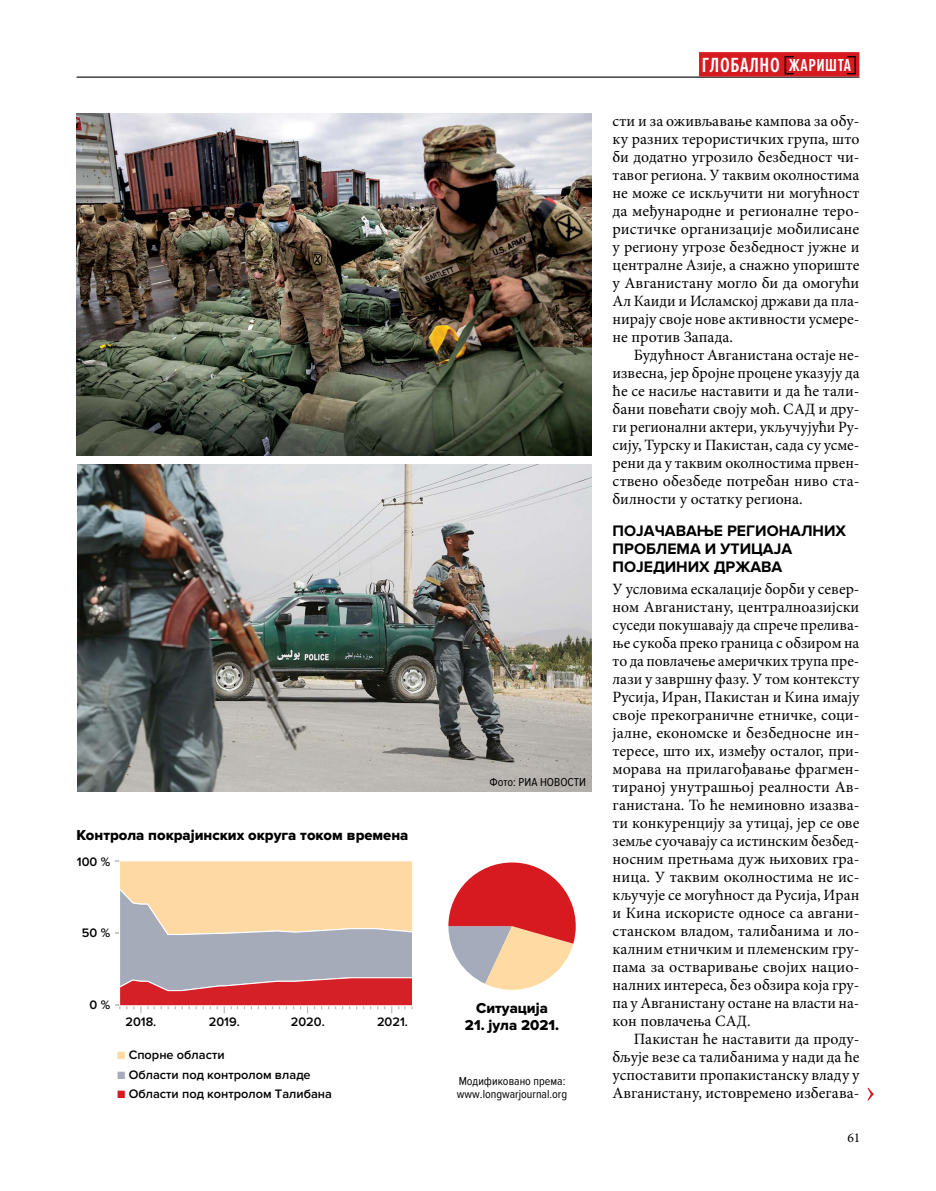
<style>
.page{position:relative;width:936px;height:1191px;background:#fff}
.page>*{position:absolute;margin:0;border:0;box-sizing:border-box;transform-origin:0 0}
.t1{font:600 21.3px "Proxima Nova Ex Cn";letter-spacing:.03em;color:#fff}
.t2{font:15.75px/18px "Minion Pro";color:#000;text-align:justify}
.t3{font:700 15.75px/18px "Proxima Nova";color:#000}
.t4{font:14.85px "Proxima Nova Extrabld";color:#000}
.t5{font:13.5px "Minion Pro";color:#000}
.t6{font:600 12.75px "Proxima Nova";color:#000}
.t7{font:12px/13.5px "Proxima Nova Cond";color:#000}
.s1{color:#ffdaa2}
.s2{color:#a6acbb}
.s3{color:#d71920}
.s4{font-size:18px}
</style>
<div class="page">
<hr style="left:77px;top:77px;width:782px;height:1px;background:#000">
<div style="left:699px;top:52px;width:160px;height:25px;background:#d71920"></div>
<svg style="left:784px;top:56px;width:9px;height:18px"></svg>
<svg style="left:847px;top:56px;width:8px;height:18px"></svg>
<img style="left:77px;top:114px;width:514px;height:342px">
<img style="left:78px;top:464px;width:513px;height:327px">
<svg style="left:867px;top:1087px;width:6px;height:13px"></svg>
<svg style="left:448px;top:862px;width:127px;height:128px"></svg>
<svg style="left:115px;top:860px;width:298px;height:153px;background:#dab2a1"></svg>
<p class="t4" style="left:77px;top:826px;width:333px">Контрола покрајинских округa током времена</p>
<p class="t6" style="left:77px;top:854px;width:35px">100 %</p>
<p class="t6" style="left:82px;top:925px;width:30px">50 %</p>
<p class="t6" style="left:89px;top:997px;width:22px">0 %</p>
<p class="t6" style="left:125px;top:1014px;width:32px">2018.</p>
<p class="t6" style="left:209px;top:1014px;width:33px">2019.</p>
<p class="t6" style="left:291px;top:1014px;width:36px">2020.</p>
<p class="t6" style="left:377px;top:1014px;width:32px">2021.</p>
<p class="t6" style="left:117px;top:1047px;width:109px"><span class="s1">■</span> Спорне области</p>
<p class="t6" style="left:117px;top:1067px;width:195px"><span class="s2">■</span> Области под контролом владе</p>
<p class="t6" style="left:117px;top:1086px;width:216px"><span class="s3">■</span> Области под контролом Талибана</p>
<p class="t7" style="left:489px;top:775px;width:98px">Фото: РИА НОВОСТИ</p>
<p class="t4" style="left:476px;top:999px;width:73px">Ситуација</p>
<p class="t4" style="left:465px;top:1016px;width:96px">21. јула 2021.</p>
<p class="t7" style="left:457px;top:1074px;width:112px">Модификовано према: www.longwarjournal.org</p>
<h1 class="t1" style="left:701px;top:53px;width:151px">ГЛОБАЛНО <span class="s4">ЖАРИШТА</span></h1>
<p class="t2" style="left:612px;top:112px;width:248px">сти и за оживљавање кампова за обу&shy;ку разних терористичких група, што би додатно угрозило безбедност чи&shy;тавог региона. У таквим околностима не може се искључити ни могућност да међународне и регионалне теро&shy;ристичке организације мобилисане у региону угрозе безбедност јужне и централне Азије, а снажно упориште у Авганистану могло би да омогући Ал Каиди и Исламској држави да пла&shy;нирају своје нове активности усмере&shy;не против Запада.</p>
<p class="t2" style="left:612px;top:346px;width:248px;text-indent:21px">Будућност Авганистана остаје не&shy;извесна, јер бројне процене указују да ће се насиље наставити и да ће тали&shy;бани повећати своју моћ. САД и дру&shy;ги регионални актери, укључујући Ру&shy;сију, Турску и Пакистан, сада су усме&shy;рени да у таквим околностима првен&shy;ствено обезбеде потребан ниво ста&shy;билности у остатку региона.</p>
<p class="t3" style="left:612px;top:522px;width:235px">ПОЈАЧАВАЊЕ РЕГИОНАЛНИХ<br>ПРОБЛЕМА И УТИЦАЈА<br>ПОЈЕДИНИХ ДРЖАВА</p>
<p class="t2" style="left:612px;top:580px;width:248px">У условима ескалације борби у север&shy;ном Авганистану, централноазијски суседи покушавају да спрече прелива&shy;ње сукоба преко граница с обзиром на то да повлачење америчких трупа пре&shy;лази у завршну фазу. У том контексту Русија, Иран, Пакистан и Кина имају своје прекограничне етничке, соци&shy;јалне, економске и безбедносне ин&shy;тересе, што их, између осталог, при&shy;морава на прилагођавање фрагмен&shy;тираној унутрашњој реалности Ав&shy;ганистана. То ће неминовно изазва&shy;ти конкуренцију за утицај, јер се ове земље суочавају са истинским безбед&shy;носним претњама дуж њихових гра&shy;ница. У таквим околностима не ис&shy;кључује се могућност да Русија, Иран и Кина искористе односе са авгани&shy;станском владом, талибанима и ло&shy;калним етничким и племенским гру&shy;пама за остваривање својих нацио&shy;налних интереса, без обзира која гру&shy;па у Авганистану остане на власти на&shy;кон повлачења САД.</p>
<p class="t2" style="left:612px;top:1030px;width:248px;text-indent:21px">Пакистан ће наставити да проду&shy;бљује везе са талибанима у нади да ће успоставити пропакистанску владу у Авганистану, истовремено избегава-</p>
<p class="t5" style="left:847px;top:1128px;width:14px">61</p>
</div>
